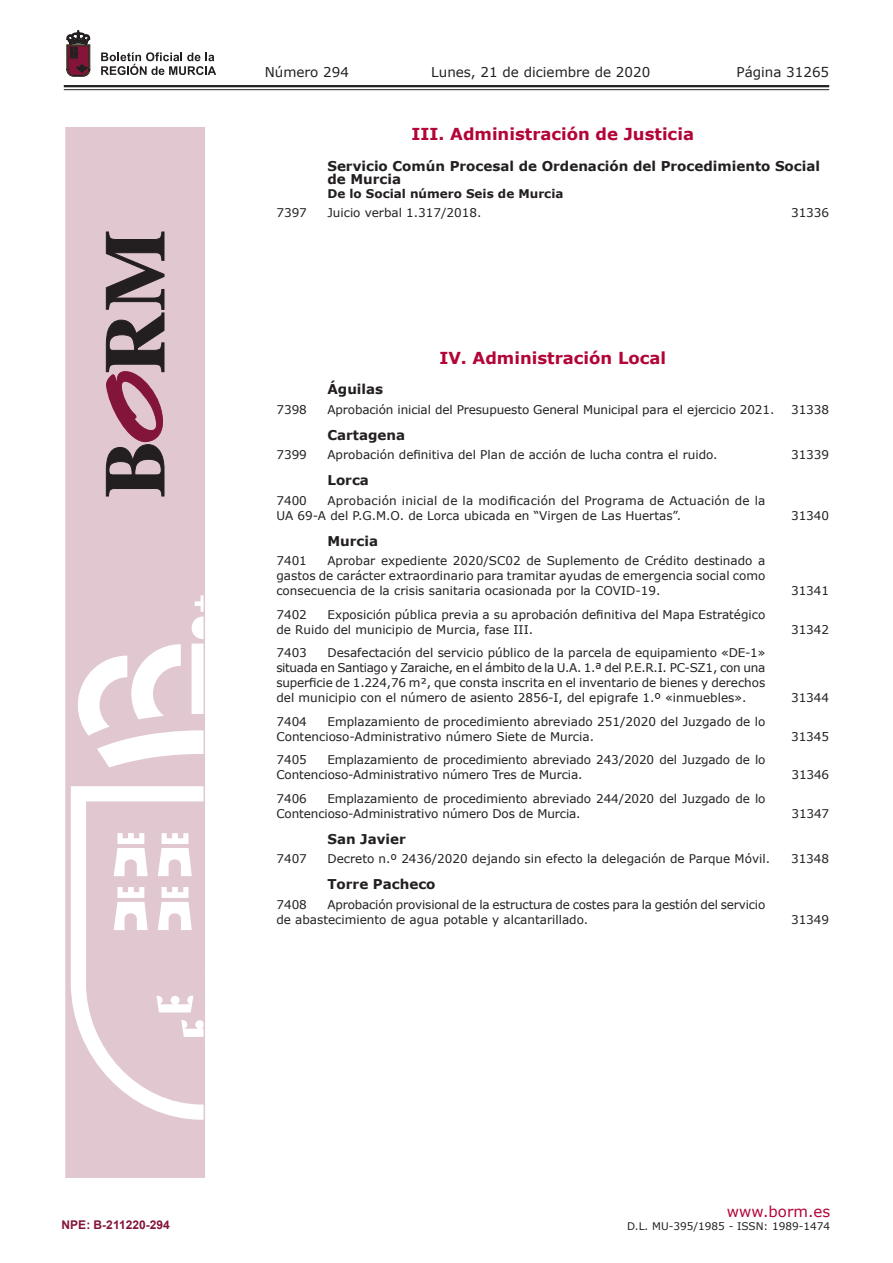
<style>
.page{position:relative;width:893px;height:1263px;background:#fff}
.page>*{position:absolute;margin:0;border:0;box-sizing:border-box;transform-origin:0 0}
.t1{font:700 16.5px "Verdana";color:#b30437}
.t2{font:15px "Verdana";color:#b30437}
.t3{font:700 13.5px/13.5px "Verdana";color:#231f20}
.t4{font:13.5px "Verdana";color:#231f20}
.t5{font:12px/15px "Verdana";color:#231f20}
.t6{font:12px/15px "Verdana";letter-spacing:.02em;color:#231f20}
.t7{font:700 12px "Verdana";color:#231f20}
.t8{font:700 12px "Arial";color:#83143a}
.t9{font:10.5px "Verdana";color:#231f20}
</style>
<div class="page">
<hr style="left:64px;top:85px;width:765px;height:2px;background:#231f20">
<hr style="left:64px;top:89px;width:765px;height:1px;background:#231f20">
<svg style="left:101px;top:52px;width:115px;height:23px"></svg>
<svg style="left:67px;top:31px;width:23px;height:45px"></svg>
<svg style="left:65px;top:128px;width:140px;height:1050px;background:#e5cfd7"></svg>
<svg style="left:106px;top:232px;width:58px;height:264px;background:#8b6f79"></svg>
<p class="t4" style="left:265px;top:62px;width:86px">Número 294</p>
<p class="t4" style="left:431px;top:62px;width:221px">Lunes, 21 de diciembre de 2020</p>
<p class="t4" style="left:736px;top:62px;width:94px">Página 31265</p>
<h1 class="t1" style="left:412px;top:122px;width:284px">III. Administración de Justicia</h1>
<p class="t3" style="left:327px;top:159px;width:494px">Servicio Común Procesal de Ordenación del Procedimiento Social de Murcia</p>
<p class="t7" style="left:327px;top:185px;width:238px">De lo Social número Seis de Murcia</p>
<p class="t5" style="left:276px;top:205px;width:32px">7397</p>
<p class="t5" style="left:327px;top:205px;width:156px">Juicio verbal 1.317/2018.</p>
<p class="t5" style="left:791px;top:205px;width:40px">31336</p>
<p class="t3" style="left:327px;top:382px;width:57px">Águilas</p>
<h1 class="t1" style="left:439px;top:346px;width:228px">IV. Administración Local</h1>
<p class="t5" style="left:276px;top:401px;width:32px">7398</p>
<p class="t5" style="left:327px;top:401px;width:448px">Aprobación inicial del Presupuesto General Municipal para el ejercicio 2021.</p>
<p class="t5" style="left:791px;top:401px;width:40px">31338</p>
<p class="t3" style="left:327px;top:428px;width:79px">Cartagena</p>
<p class="t5" style="left:276px;top:447px;width:32px">7399</p>
<p class="t5" style="left:327px;top:447px;width:392px">Aprobación definitiva del Plan de acción de lucha contra el ruido.</p>
<p class="t5" style="left:791px;top:447px;width:40px">31339</p>
<p class="t3" style="left:327px;top:473px;width:43px">Lorca</p>
<p class="t5" style="left:276px;top:492px;width:32px">7400</p>
<p class="t6" style="left:276px;top:492px;width:491px;text-indent:51px">Aprobación inicial de la modificación del Programa de Actuación de la<br>UA 69-A del P.G.M.O. de Lorca ubicada en “Virgen de Las Huertas”.</p>
<p class="t5" style="left:791px;top:507px;width:40px">31340</p>
<p class="t3" style="left:327px;top:534px;width:52px">Murcia</p>
<p class="t5" style="left:276px;top:553px;width:490px;text-align:justify;text-indent:51px">Aprobar expediente 2020/SC02 de Suplemento de Crédito destinado a gastos de carácter extraordinario para tramitar ayudas de emergencia social como consecuencia de la crisis sanitaria ocasionada por la COVID-19.</p>
<p class="t5" style="left:276px;top:553px;width:32px">7401</p>
<p class="t5" style="left:276px;top:607px;width:490px;text-indent:51px">Exposición pública previa a su aprobación definitiva del Mapa Estratégico de Ruido del municipio de Murcia, fase III.</p>
<p class="t5" style="left:276px;top:607px;width:32px">7402</p>
<p class="t5" style="left:276px;top:645px;width:491px;text-align:justify;text-indent:51px">Desafectación del servicio público de la parcela de equipamiento «DE-1» situada en Santiago y Zaraiche, en el ámbito de la U.A. 1.ª del P.E.R.I. PC-SZ1, con una superficie de 1.224,76 m², que consta inscrita en el inventario de bienes y derechos del municipio con el número de asiento 2856-I, del epigrafe 1.º «inmuebles».</p>
<p class="t5" style="left:276px;top:645px;width:32px">7403</p>
<p class="t5" style="left:276px;top:714px;width:490px;text-indent:51px">Emplazamiento de procedimiento abreviado 251/2020 del Juzgado de lo<br>Contencioso-Administrativo número Siete de Murcia.</p>
<p class="t5" style="left:276px;top:714px;width:32px">7404</p>
<p class="t5" style="left:276px;top:752px;width:491px;text-indent:51px">Emplazamiento de procedimiento abreviado 243/2020 del Juzgado de lo<br>Contencioso-Administrativo número Tres de Murcia.</p>
<p class="t5" style="left:276px;top:752px;width:32px">7405</p>
<p class="t5" style="left:276px;top:791px;width:491px;text-indent:51px">Emplazamiento de procedimiento abreviado 244/2020 del Juzgado de lo<br>Contencioso-Administrativo número Dos de Murcia.</p>
<p class="t5" style="left:276px;top:791px;width:32px">7406</p>
<p class="t3" style="left:327px;top:832px;width:80px">San Javier</p>
<p class="t5" style="left:791px;top:583px;width:40px">31341</p>
<p class="t5" style="left:791px;top:622px;width:40px">31342</p>
<p class="t5" style="left:791px;top:690px;width:40px">31344</p>
<p class="t5" style="left:791px;top:729px;width:40px">31345</p>
<p class="t5" style="left:791px;top:767px;width:39px">31346</p>
<p class="t5" style="left:791px;top:806px;width:39px">31347</p>
<p class="t5" style="left:276px;top:851px;width:32px">7407</p>
<p class="t5" style="left:327px;top:851px;width:444px">Decreto n.º 2436/2020 dejando sin efecto la delegación de Parque Móvil.</p>
<p class="t5" style="left:791px;top:851px;width:40px">31348</p>
<p class="t3" style="left:327px;top:877px;width:110px">Torre Pacheco</p>
<p class="t5" style="left:276px;top:897px;width:32px">7408</p>
<p class="t5" style="left:276px;top:897px;width:490px;text-indent:51px">Aprobación provisional de la estructura de costes para la gestión del servicio de abastecimiento de agua potable y alcantarillado.</p>
<p class="t5" style="left:791px;top:912px;width:40px">31349</p>
<p class="t8" style="left:62px;top:1216px;width:110px">NPE: B-211220-294</p>
<p class="t2" style="left:727px;top:1201px;width:105px">www.borm.es</p>
<p class="t9" style="left:627px;top:1218px;width:205px">D.L. MU-395/1985 - ISSN: 1989-1474</p>
</div>
